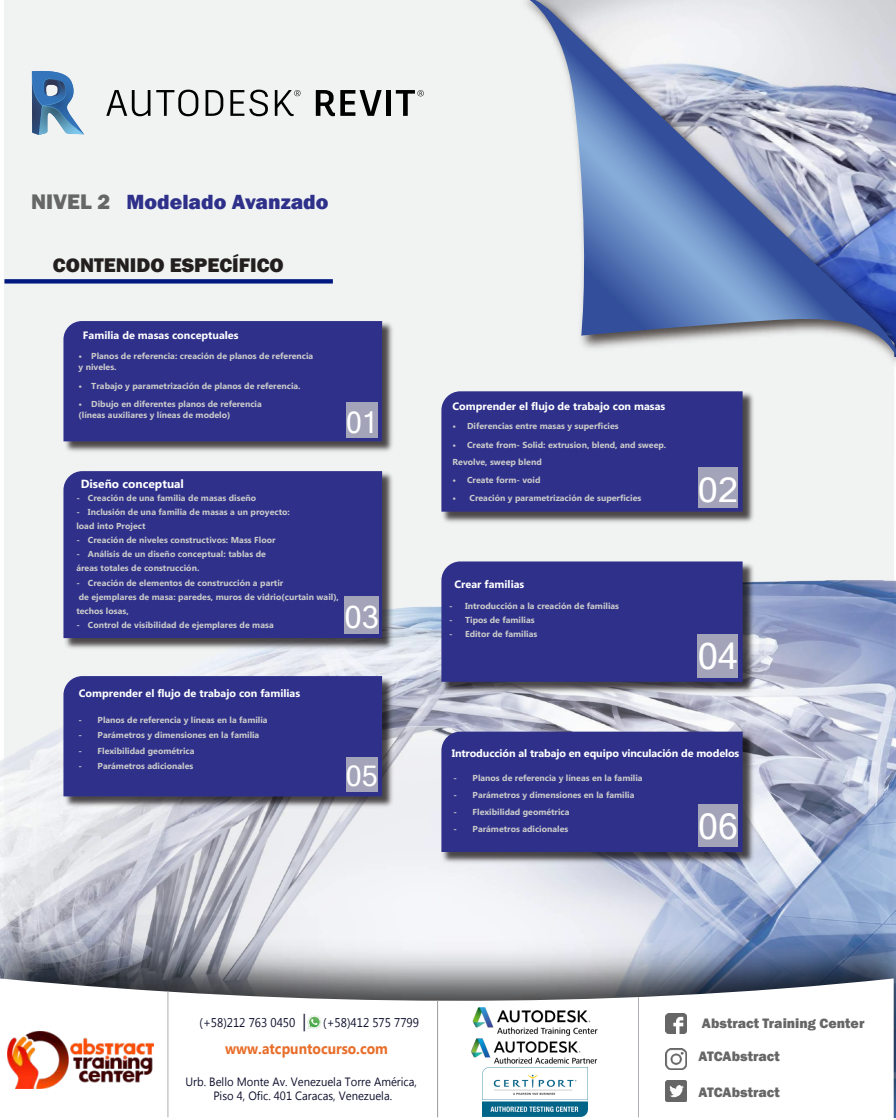
<style>
.page{position:relative;width:896px;height:1120px;background:#fff}
.page>*{position:absolute;margin:0;border:0;box-sizing:border-box;transform-origin:0 0}
.t1{font:36.05px "Microsoft Sans Serif";color:#fff}
.t2{font:35.35px "Microsoft Sans Serif";color:#fff}
.t3{font:33.77px "Microsoft Sans Serif";color:#fff;scale:1.07 1}
.t4{font:30.62px "Microsoft Sans Serif";color:#fff}
.t5{font:29.57px "Microsoft Sans Serif";color:#fff;scale:.95 1}
.t6{font:28.35px "Microsoft Sans Serif";color:#fff}
.t7{font:800 21.7px "Franklin Gothic";color:#666}
.t8{font:800 21.09px "Franklin Gothic";color:#2e308a}
.t9{font:800 20.3px "Franklin Gothic";color:#231f1f}
.t10{font:700 15.31px "Microsoft Tai Le";color:#e86e2a;scale:.91 1}
.t11{font:800 14.09px "Franklin Gothic";color:#666}
.t12{font:12.69px "Microsoft Tai Le";color:#10112e;scale:.91 1}
.t13{font:11.99px/14.4px "Microsoft Tai Le";color:#10112e;text-align:center;scale:.94 1}
.t14{font:700 11.81px "Microsoft Phags Pa";color:#fff}
.t15{font:700 10.67px "Microsoft Phags Pa";color:#fff}
.t16{font:700 8.66px/14.1px "Microsoft Phags Pa";color:#cbcbca}
.s1{font-size:17.24px}
</style>
<div class="page">
<div style="left:4px;top:0;width:510px;height:385px;background:#f1f3f3"></div>
<div style="left:514px;top:0;width:382px;height:385px;background:#f1f3f3"></div>
<svg style="left:530px;top:0;width:366px;height:356px"></svg>
<img style="left:0;top:385px;width:896px;height:524px">
<img style="left:62px;top:469px;width:334px;height:183px">
<div style="left:63px;top:471px;width:319px;height:167px;background:#2e308a"></div>
<div style="left:4px;top:279px;width:329px;height:5px;background:#001880"></div>
<img style="left:62px;top:319px;width:334px;height:136px">
<div style="left:63px;top:321px;width:319px;height:120px;background:#2e308a"></div>
<img style="left:440px;top:560px;width:316px;height:136px">
<div style="left:441px;top:561px;width:302px;height:121px;background:#2e308a"></div>
<img style="left:440px;top:390px;width:316px;height:135px">
<div style="left:441px;top:391px;width:302px;height:121px;background:#2e308a"></div>
<img style="left:440px;top:730px;width:316px;height:136px">
<div style="left:441px;top:732px;width:302px;height:120px;background:#2e308a"></div>
<img style="left:62px;top:674px;width:334px;height:137px">
<div style="left:63px;top:676px;width:319px;height:120px;background:#2e308a"></div>
<div style="left:346px;top:402px;width:31px;height:36px;background:#a3a4b9"></div>
<div style="left:345px;top:596px;width:34px;height:37px;background:#a3a4b9"></div>
<div style="left:346px;top:757px;width:31px;height:34px;background:#a3a4b9"></div>
<img style="left:0;top:909px;width:896px;height:211px">
<svg style="left:0;top:978px;width:894px;height:142px"></svg>
<div style="left:698px;top:467px;width:40px;height:41px;background:#a3a4b9"></div>
<div style="left:698px;top:634px;width:40px;height:44px;background:#a3a4b9"></div>
<div style="left:698px;top:804px;width:39px;height:43px;background:#a3a4b9"></div>
<hr style="left:167px;top:991px;width:1px;height:126px;background:#afaeb4">
<hr style="left:437px;top:1001px;width:1px;height:116px;background:#9b999e">
<hr style="left:638px;top:997px;width:1px;height:120px;background:#afaeb4">
<svg style="left:307px;top:1015px;width:14px;height:14px"></svg>
<img style="left:666px;top:1013px;width:21px;height:21px">
<img style="left:666px;top:1049px;width:21px;height:21px">
<img style="left:666px;top:1080px;width:21px;height:21px">
<svg style="left:32px;top:70px;width:52px;height:65px"></svg>
<svg style="left:106px;top:90px;width:44px;height:26px"></svg>
<svg style="left:156px;top:90px;width:42px;height:26px"></svg>
<svg style="left:206px;top:90px;width:17px;height:26px"></svg>
<svg style="left:230px;top:90px;width:38px;height:26px"></svg>
<svg style="left:275px;top:90px;width:25px;height:26px"></svg>
<svg style="left:316px;top:90px;width:66px;height:26px"></svg>
<div style="left:386px;top:90px;width:5px;height:26px;background:#000"></div>
<svg style="left:396px;top:90px;width:28px;height:26px"></svg>
<img style="left:8px;top:1032px;width:146px;height:56px">
<img style="left:472px;top:1008px;width:126px;height:25px">
<img style="left:465px;top:1033px;width:141px;height:37px">
<img style="left:482px;top:1068px;width:106px;height:49px">
<h3 class="t7" style="left:31px;top:188px;width:81px">NIVEL 2</h3>
<h3 class="t8" style="left:127px;top:188px;width:204px">Modelado Avanzado</h3>
<h3 class="t9" style="left:53px;top:252px;width:232px">CONTENIDO ESPECÍFICO</h3>
<p class="t15" style="left:83px;top:327px;width:157px">Familia de masas conceptuales</p>
<p class="t16" style="left:79px;top:350px;width:236px;line-height:11.3px">• Planos de referencia: creación de planos de referencia y niveles.</p>
<p class="t16" style="left:79px;top:378px;width:224px">• Trabajo y parametrización de planos de referencia.</p>
<p class="t16" style="left:79px;top:398px;width:185px;line-height:11.3px">• Dibujo en diferentes planos de referencia (líneas auxiliares y líneas de modelo)</p>
<h3 class="t14" style="left:81px;top:476px;width:105px">Diseño conceptual</h3>
<h3 class="t5" style="left:346px;top:403px;width:35px">01</h3>
<p class="t16" style="left:76px;top:490px;width:181px">- Creación de una familia de masas diseño</p>
<p class="t16" style="left:76px;top:505px;width:215px">- Inclusión de una familia de masas a un proyecto: load into Project</p>
<p class="t16" style="left:76px;top:533px;width:201px">- Creación de niveles constructivos: Mass Floor</p>
<p class="t16" style="left:76px;top:547px;width:191px">- Análisis de un diseño conceptual: tablas de áreas totales de construcción.</p>
<p class="t16" style="left:76px;top:575px;width:264px">- Creación de elementos de construcción a partir<br>de ejemplares de masa: paredes, muros de vidrio(curtain wail), techos losas,</p>
<p class="t16" style="left:76px;top:617px;width:199px">- Control de visibilidad de ejemplares de masa</p>
<h3 class="t4" style="left:345px;top:597px;width:36px">03</h3>
<p class="t15" style="left:79px;top:685px;width:223px">Comprender el flujo de trabajo con familias</p>
<p class="t16" style="left:78px;top:712px;width:191px">- Planos de referencia y líneas en la familia</p>
<p class="t16" style="left:78px;top:728px;width:183px">- Parámetros y dimensiones en la familia</p>
<p class="t16" style="left:78px;top:743px;width:118px">- Flexibilidad geométrica</p>
<p class="t16" style="left:78px;top:759px;width:117px">- Parámetros adicionales</p>
<h3 class="t6" style="left:346px;top:757px;width:33px">05</h3>
<p class="t15" style="left:453px;top:399px;width:214px">Comprender el flujo de trabajo con masas</p>
<p class="t16" style="left:453px;top:419px;width:168px">• Diferencias entre masas y superficies</p>
<p class="t16" style="left:453px;top:436px;width:215px;line-height:16.9px">• Create from- Solid: extrusion, blend, and sweep.<br>Revolve, sweep blend</p>
<p class="t16" style="left:453px;top:472px;width:90px">• Create form- void</p>
<p class="t16" style="left:453px;top:491px;width:190px">• Creación y parametrización de superficies</p>
<p class="t15" style="left:455px;top:576px;width:71px">Crear familias</p>
<p class="t16" style="left:449px;top:598px;width:172px">- Introducción a la creación de familias</p>
<p class="t16" style="left:449px;top:612px;width:87px">- Tipos de familias</p>
<p class="t16" style="left:449px;top:626px;width:90px">- Editor de familias</p>
<h3 class="t3" style="left:698px;top:468px;width:39px">02</h3>
<h1 class="t1" style="left:698px;top:633px;width:42px">04</h1>
<p class="t15" style="left:452px;top:746px;width:289px">Introducción al trabajo en equipo vinculación de modelos</p>
<p class="t16" style="left:453px;top:771px;width:191px">- Planos de referencia y líneas en la familia</p>
<p class="t16" style="left:453px;top:788px;width:183px">- Parámetros y dimensiones en la familia</p>
<p class="t16" style="left:453px;top:805px;width:118px">- Flexibilidad geométrica</p>
<p class="t16" style="left:453px;top:822px;width:117px">- Parámetros adicionales</p>
<h2 class="t2" style="left:698px;top:803px;width:41px">06</h2>
<h3 class="t12" style="left:200px;top:1015px;width:243px">(+58)212 763 0450 <span class="s1">|</span> (+58)412 575 7799</h3>
<h3 class="t10" style="left:225px;top:1040px;width:181px">www.atcpuntocurso.com</h3>
<h3 class="t13" style="left:185px;top:1075px;width:248px">Urb. Bello Monte Av. Venezuela Torre América,<br>Piso 4, Ofic. 401 Caracas, Venezuela.</h3>
<h3 class="t11" style="left:702px;top:1014px;width:164px">Abstract Training Center</h3>
<h3 class="t11" style="left:699px;top:1047px;width:83px">ATCAbstract</h3>
<h3 class="t11" style="left:699px;top:1083px;width:83px">ATCAbstract</h3>
</div>
